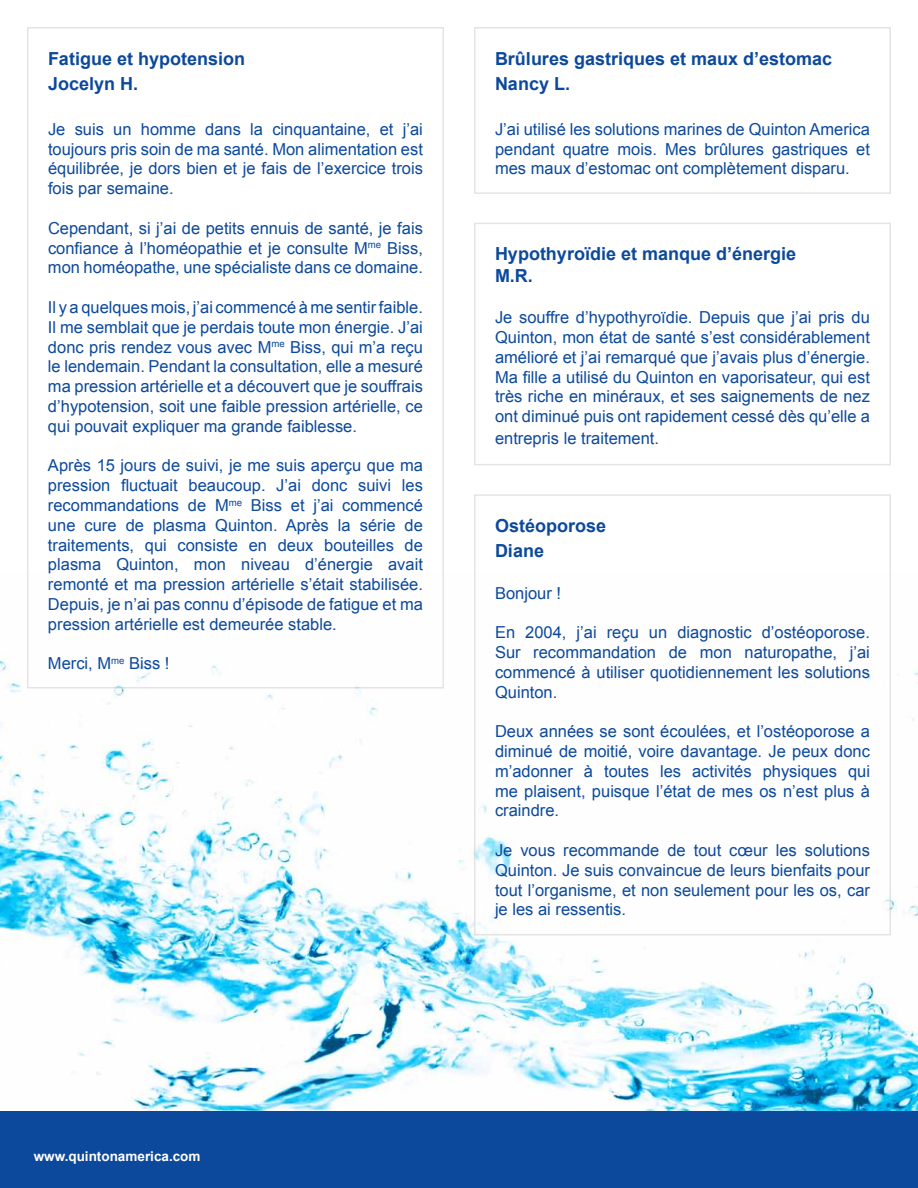
<style>
.page{position:relative;width:918px;height:1188px;background:#fff}
.page>*{position:absolute;margin:0;border:0;box-sizing:border-box;transform-origin:0 0}
.t1{font:700 18px/25.2px "Arial";color:#0c499c}
.t2{font:16.5px/19.8px "Arial";color:#0c499c;text-align:justify}
.t3{font:700 13.5px "Arial";color:#fff}
</style>
<div class="page">
<img style="left:0;top:659px;width:918px;height:452px">
<div style="left:0;top:1111px;width:918px;height:77px;background:#0c499c"></div>
<div style="left:27px;top:27px;width:417px;height:661px;background:#fff;border:2px solid #cec9c8"></div>
<div style="left:474px;top:223px;width:417px;height:242px;background:#fff;border:2px solid #cec9c8"></div>
<div style="left:474px;top:27px;width:417px;height:167px;border:2px solid #cec9c8"></div>
<div style="left:474px;top:494px;width:417px;height:441px;background:#fff;border:2px solid #cec9c8"></div>
<p class="t1" style="left:48px;top:46px;width:199px">Fatigue et hypotension<br>Jocelyn H.</p>
<p class="t2" style="left:48px;top:119px;width:376px">Je suis un homme dans la cinquantaine, et j’ai toujours pris soin de ma santé. Mon alimentation est équilibrée, je dors bien et je fais de l’exercice trois fois par semaine.</p>
<p class="t2" style="left:48px;top:218px;width:377px">Cependant, si j’ai de petits ennuis de santé, je fais confiance à l’homéopathie et je consulte M<sup>me</sup> Biss, mon homéopathe, une spécialiste dans ce domaine.</p>
<p class="t2" style="left:48px;top:298px;width:376px">Il y a quelques mois, j’ai commencé à me sentir faible.<br>Il me semblait que je perdais toute mon énergie. J’ai donc pris rendez vous avec M<sup>me</sup> Biss, qui m’a reçu le lendemain. Pendant la consultation, elle a mesuré ma pression artérielle et a découvert que je souffrais d’hypotension, soit une faible pression artérielle, ce qui pouvait expliquer ma grande faiblesse.</p>
<p class="t2" style="left:48px;top:456px;width:377px">Après 15 jours de suivi, je me suis aperçu que ma pression fluctuait beaucoup. J’ai donc suivi les recommandations de M<sup>me</sup> Biss et j’ai commencé une cure de plasma Quinton. Après la série de traitements, qui consiste en deux bouteilles de plasma Quinton, mon niveau d’énergie avait remonté et ma pression artérielle s’était stabilisée.<br>Depuis, je n’ai pas connu d’épisode de fatigue et ma pression artérielle est demeurée stable.</p>
<p class="t2" style="left:48px;top:654px;width:123px">Merci, M<sup>me</sup> Biss !</p>
<p class="t1" style="left:495px;top:46px;width:339px">Brûlures gastriques et maux d’estomac<br>Nancy L.</p>
<p class="t2" style="left:495px;top:119px;width:377px">J’ai utilisé les solutions marines de Quinton America pendant quatre mois. Mes brûlures gastriques et mes maux d’estomac ont complètement disparu.</p>
<p class="t1" style="left:495px;top:244px;width:303px;line-height:21.6px">Hypothyroïdie et manque d’énergie<br>M.R.</p>
<p class="t2" style="left:495px;top:308px;width:377px">Je souffre d’hypothyroïdie. Depuis que j’ai pris du Quinton, mon état de santé s’est considérablement amélioré et j’ai remarqué que j’avais plus d’énergie.<br>Ma fille a utilisé du Quinton en vaporisateur, qui est très riche en minéraux, et ses saignements de nez ont diminué puis ont rapidement cessé dès qu’elle a</p>
<p class="t2" style="left:495px;top:428px;width:166px">entrepris le traitement.</p>
<p class="t1" style="left:495px;top:514px;width:113px">Ostéoporose<br>Diane</p>
<p class="t2" style="left:495px;top:583px;width:68px">Bonjour !</p>
<p class="t2" style="left:495px;top:623px;width:376px">En 2004, j’ai reçu un diagnostic d’ostéoporose.<br>Sur recommandation de mon naturopathe, j’ai commencé à utiliser quotidiennement les solutions Quinton.</p>
<p class="t2" style="left:495px;top:722px;width:377px">Deux années se sont écoulées, et l’ostéoporose a diminué de moitié, voire davantage. Je peux donc m’adonner à toutes les activités physiques qui me plaisent, puisque l’état de mes os n’est plus à craindre.</p>
<p class="t2" style="left:495px;top:840px;width:377px">Je vous recommande de tout cœur les solutions Quinton. Je suis convaincue de leurs bienfaits pour tout l’organisme, et non seulement pour les os, car je les ai ressentis.</p>
<p class="t3" style="left:34px;top:1147px;width:168px">www.quintonamerica.com</p>
</div>
